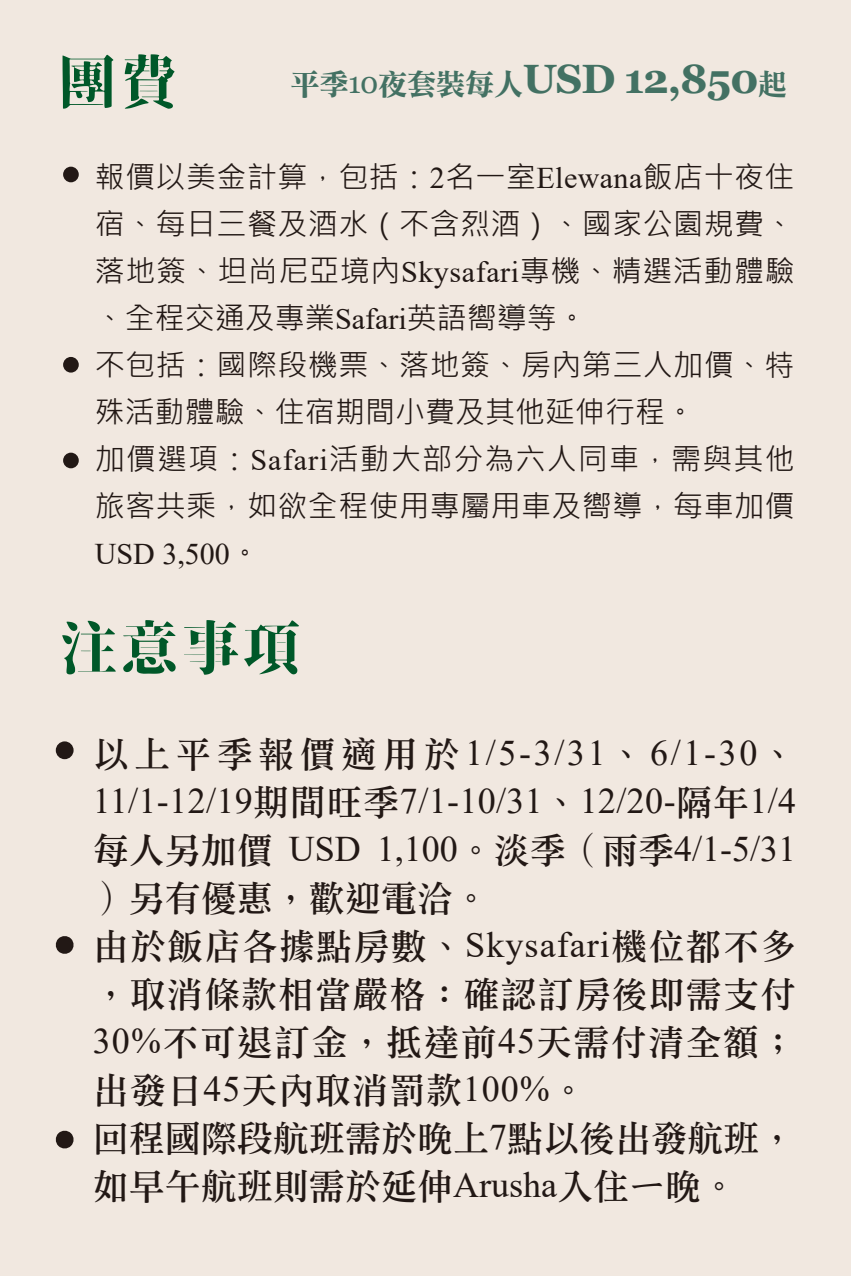
<style>
.page{position:relative;width:851px;height:1276px;background:#fff}
.page>*{position:absolute;margin:0;border:0;box-sizing:border-box;transform-origin:0 0}
.t1{font:58.2px "Soukou Mincho";letter-spacing:.05em;color:#005829}
.t2{font:700 40.8px "Georgia";letter-spacing:-.025em;color:#437163}
.t3{font:36px/48px "DF Li Song W5 WIN BF";letter-spacing:.025em;color:#221815}
.t4{font:36px/48px "Times New Roman";letter-spacing:.01em;color:#221815;text-align:justify}
.t5{font:30px/47.1px "Microsoft Jheng Hei";letter-spacing:.015em;color:#221815}
.t6{font:30px "Times New Roman";color:#221815}
.s1{font-family:"DF Li Song W7 WIN BF";font-weight:400;font-size:29.7px}
.s2{font-weight:400;font-size:29.7px}
.s3{font-family:"Times New Roman"}
.s4{font-family:"Microsoft Jheng Hei"}
.s5{font-family:"DF Li Song W5 WIN BF"}
</style>
<div class="page">
<div style="left:0;top:0;width:850px;height:1276px;background:#f1e8e0"></div>
<div style="left:56px;top:741px;width:18px;height:18px;background:#221815;border-radius:50%"></div>
<svg style="left:55px;top:936px;width:19px;height:18px"></svg>
<svg style="left:55px;top:1130px;width:19px;height:19px"></svg>
<div style="left:63px;top:167px;width:16px;height:15px;background:#221815;border-radius:50%"></div>
<div style="left:63px;top:357px;width:16px;height:15px;background:#221815;border-radius:50%"></div>
<div style="left:63px;top:453px;width:16px;height:15px;background:#221815;border-radius:50%"></div>
<h1 class="t1" style="left:58px;top:45px;width:121px">團費</h1>
<h2 class="t2" style="left:290px;top:52px;width:499px"><span class="s1">平季</span><span class="s2">10</span><span class="s1">夜套裝每人</span>USD 12,850<span class="s1">起</span></h2>
<p class="t5" style="left:95px;top:154px;width:701px">報價以美金計算，包括：<span class="s3">2</span>名一室<span class="s3">Elewana</span>飯店十夜住宿、每日三餐及酒水（不含烈酒）、國家公園規費、落地簽、坦尚尼亞境內<span class="s3">Skysafari</span>專機、精選活動體驗、全程交通及專業<span class="s3">Safari</span>英語嚮導等。<br>不包括：國際段機票、落地簽、房內第三人加價、特殊活動體驗、住宿期間小費及其他延伸行程。<br>加價選項：<span class="s3">Safari</span>活動大部分為六人同車，需與其他旅客共乘，如欲全程使用專屬用車及嚮導，每車加價</p>
<p class="t6" style="left:95px;top:532px;width:166px">USD 3,500<span class="s4">。</span></p>
<h1 class="t1" style="left:59px;top:611px;width:243px">注意事項</h1>
<p class="t4" style="left:93px;top:728px;width:704px"><span class="s5">以上平季報價適用於</span>1/5-3/31<span class="s5">、</span>6/1-30<span class="s5">、</span>11/1-12/19<span class="s5">期間旺季</span>7/1-10/31<span class="s5">、</span>12/20-<span class="s5">隔年</span>1/4<span class="s5">每人另加價</span> USD 1,100<span class="s5">。淡季（雨季</span>4/1-5/31</p>
<p class="t3" style="left:93px;top:874px;width:704px">）另有優惠，歡迎電洽。<br>由於飯店各據點房數、<span class="s3">Skysafari</span>機位都不多，取消條款相當嚴格：確認訂房後即需支付<br><span class="s3">30%</span>不可退訂金，抵達前<span class="s3">45</span>天需付清全額；出發日<span class="s3">45</span>天內取消罰款<span class="s3">100%</span>。<br>回程國際段航班需於晚上<span class="s3">7</span>點以後出發航班，如早午航班則需於延伸<span class="s3">Arusha</span>入住ㄧ晚。</p>
</div>
